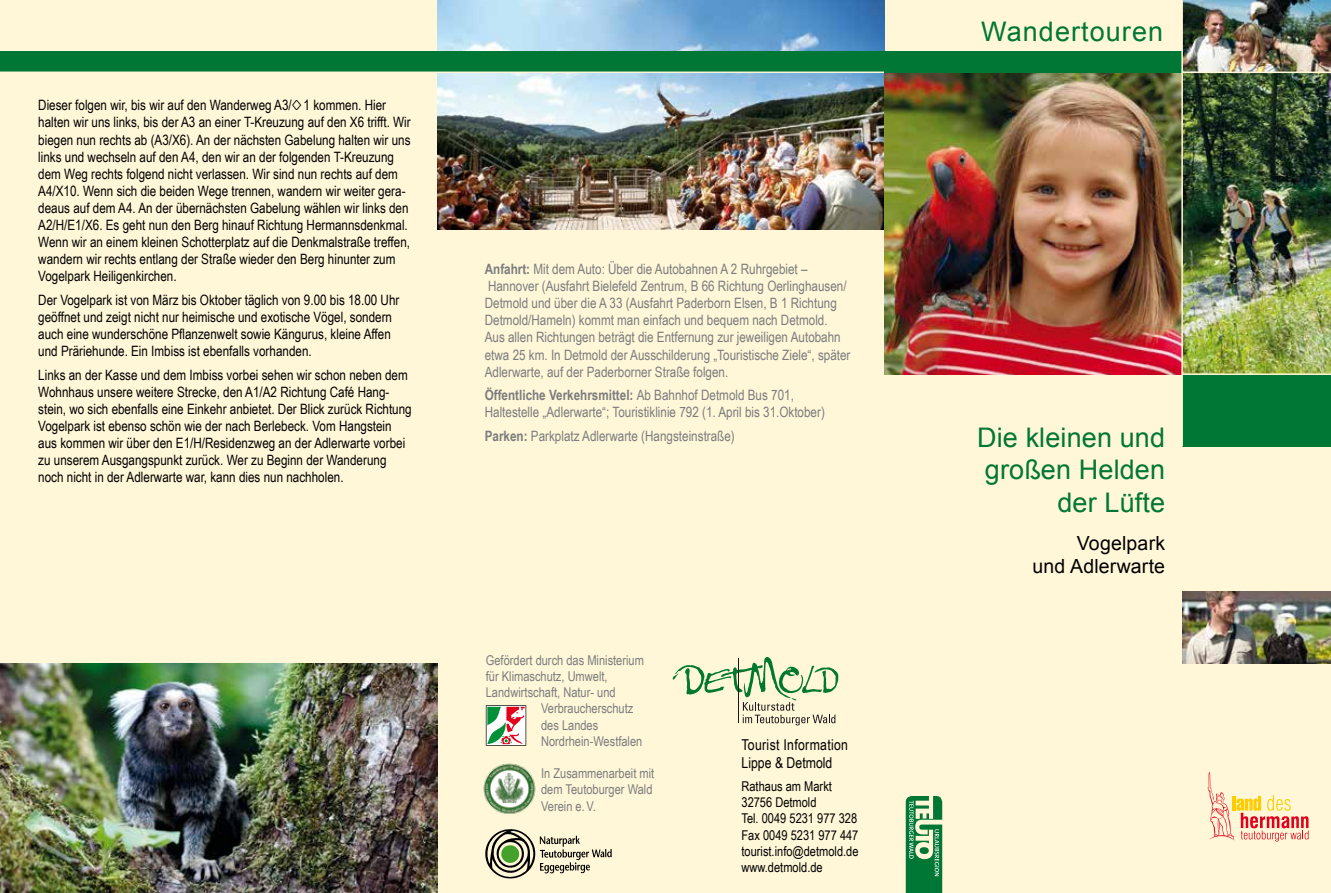
<style>
.page{position:relative;width:1331px;height:893px;background:#fff7d8}
.page>*{position:absolute;margin:0;border:0;box-sizing:border-box;transform-origin:0 0}
.t1{font:27px/32.4px "Arial";letter-spacing:.005em;color:#007734;text-align:right}
.t2{font:27px "Arial";letter-spacing:.04em;color:#007734}
.t3{font:19.5px/23.4px "Arial";letter-spacing:.01em;color:#000;text-align:right}
.t4{font:15px/18px "Arial Narrow";letter-spacing:.02em;color:#000}
.t5{font:14.25px/17.1px "Arial Narrow";color:#000}
.t6{font:14.25px/17.1px "Arial Narrow";color:#7b7c7e}
.t7{font:13.5px/16.2px "Arial Narrow";color:#7b7c7e}
.t8{font:13.5px/16.2px "Arial Narrow";color:#000}
.s1{font-weight:700}
</style>
<div class="page">
<img style="left:438px;top:0;width:446px;height:230px">
<img style="left:0;top:663px;width:438px;height:230px">
<img style="left:1183px;top:0;width:148px;height:72px">
<img style="left:1183px;top:73px;width:148px;height:300px">
<img style="left:884px;top:72px;width:297px;height:302px">
<div style="left:1182px;top:374px;width:149px;height:72px;background:#007734"></div>
<img style="left:1182px;top:591px;width:149px;height:72px">
<svg style="left:1208px;top:772px;width:100px;height:69px"></svg>
<hr style="left:1182px;top:373px;width:149px;height:2px;background:#fff7d8">
<div style="left:0;top:51px;width:884px;height:21px;background:#007734"></div>
<hr style="left:0;top:72px;width:884px;height:1px;background:#fff7d8">
<svg style="left:906px;top:796px;width:36px;height:97px"></svg>
<svg style="left:672px;top:657px;width:166px;height:68px"></svg>
<hr style="left:739px;top:658px;width:1px;height:65px;background:#1a171b">
<img style="left:483px;top:763px;width:53px;height:51px">
<svg style="left:485px;top:829px;width:127px;height:50px"></svg>
<svg style="left:486px;top:705px;width:40px;height:41px;background:#b6ac9e"></svg>
<div style="left:884px;top:51px;width:298px;height:21px;background:#007734"></div>
<hr style="left:1181px;top:0;width:2px;height:446px;background:#fff7d8">
<p class="t5" style="left:38px;top:96px;width:374px">Dieser folgen wir, bis wir auf den Wanderweg A3/◊1 kommen. Hier halten wir uns links, bis der A3 an einer T-Kreuzung auf den X6 trifft. Wir biegen nun rechts ab (A3/X6). An der nächsten Gabelung halten wir uns links und wechseln auf den A4, den wir an der folgenden T-Kreuzung dem Weg rechts folgend nicht verlassen. Wir sind nun rechts auf dem A4/X10. Wenn sich die beiden Wege trennen, wandern wir weiter gera&shy;deaus auf dem A4. An der übernächsten Gabelung wählen wir links den A2/H/E1/X6. Es geht nun den Berg hinauf Richtung Hermannsdenkmal.<br>Wenn wir an einem kleinen Schotterplatz auf die Denkmalstraße treffen, wandern wir rechts entlang der Straße wieder den Berg hinunter zum Vogelpark Heiligenkirchen.</p>
<p class="t5" style="left:38px;top:291px;width:363px">Der Vogelpark ist von März bis Oktober täglich von 9.00 bis 18.00 Uhr geöffnet und zeigt nicht nur heimische und exotische Vögel, sondern auch eine wunderschöne Pflanzenwelt sowie Kängurus, kleine Affen und Präriehunde. Ein Imbiss ist ebenfalls vorhanden.</p>
<p class="t5" style="left:38px;top:365px;width:375px">Links an der Kasse und dem Imbiss vorbei sehen wir schon neben dem Wohnhaus unsere weitere Strecke, den A1/A2 Richtung Café Hang&shy;stein, wo sich ebenfalls eine Einkehr anbietet. Der Blick zurück Richtung Vogelpark ist ebenso schön wie der nach Berlebeck. Vom Hangstein aus kommen wir über den E1/H/Residenzweg an der Adlerwarte vorbei zu unserem Ausgangspunkt zurück. Wer zu Beginn der Wanderung noch nicht in der Adlerwarte war, kann dies nun nachholen.</p>
<h1 class="t2" style="left:981px;top:14px;width:183px">Wandertouren</h1>
<p class="t6" style="left:485px;top:260px;width:367px"><span class="s1">Anfahrt:</span> Mit dem Auto: Über die Autobahnen A 2 Ruhrgebiet – Hannover (Ausfahrt Bielefeld Zentrum, B 66 Richtung Oerlinghausen/ Detmold und über die A 33 (Ausfahrt Paderborn Elsen, B 1 Richtung Detmold/Hameln) kommt man einfach und bequem nach Detmold.<br>Aus allen Richtungen beträgt die Entfernung zur jeweiligen Autobahn etwa 25 km. In Detmold der Ausschilderung „Touristische Ziele“, später Adlerwarte, auf der Paderborner Straße folgen.</p>
<p class="t6" style="left:485px;top:386px;width:342px"><span class="s1">Öffentliche Verkehrsmittel:</span> Ab Bahnhof Detmold Bus 701,<br>Haltestelle „Adlerwarte“; Touristiklinie 792 (1. April bis 31.Oktober)</p>
<p class="t6" style="left:485px;top:427px;width:252px"><span class="s1">Parken:</span> Parkplatz Adlerwarte (Hangsteinstraße)</p>
<h1 class="t1" style="left:977px;top:422px;width:190px">Die kleinen und großen Helden der Lüfte</h1>
<h2 class="t3" style="left:1032px;top:532px;width:134px">Vogelpark<br>und Adlerwarte</h2>
<p class="t7" style="left:486px;top:651px;width:160px">Gefördert durch das Ministerium</p>
<p class="t7" style="left:486px;top:667px;width:123px">für Klimaschutz, Umwelt,</p>
<p class="t7" style="left:486px;top:684px;width:131px">Landwirtschaft, Natur- und</p>
<p class="t7" style="left:541px;top:700px;width:94px">Verbraucherschutz</p>
<p class="t7" style="left:541px;top:716px;width:59px">des Landes</p>
<p class="t7" style="left:541px;top:732px;width:103px">Nordrhein-Westfalen</p>
<p class="t7" style="left:541px;top:765px;width:115px">In Zusammenarbeit mit dem Teutoburger Wald<br>Verein e.V.</p>
<p class="t4" style="left:741px;top:735px;width:108px">Tourist Information<br>Lippe &amp; Detmold</p>
<p class="t8" style="left:741px;top:778px;width:119px">Rathaus am Markt<br>32756 Detmold<br>Tel. 0049 5231 977 328<br>Fax 0049 5231 977 447 tourist.info@detmold.de www.detmold.de</p>
</div>
